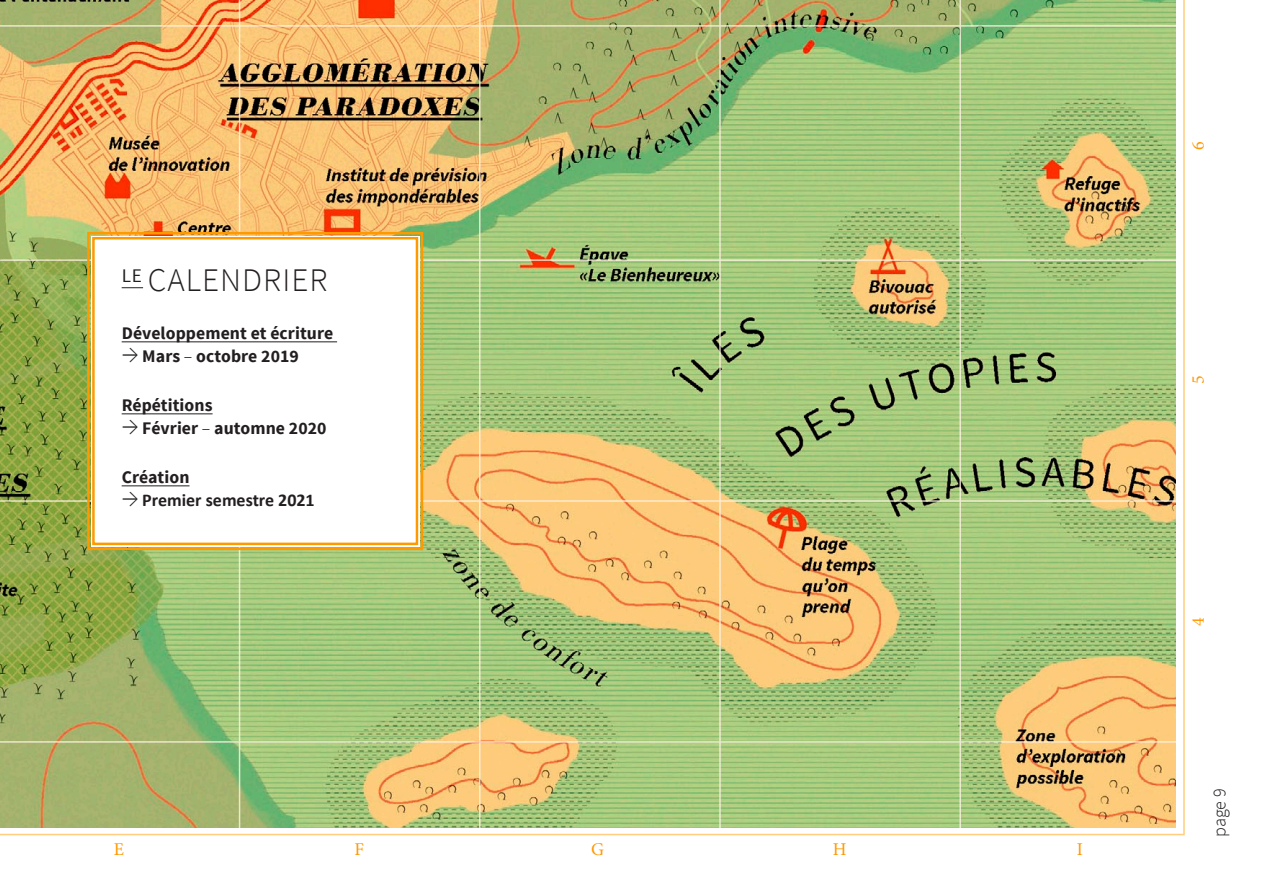
<style>
.page{position:relative;width:1263px;height:893px;background:#fff}
.page>*{position:absolute;margin:0;border:0;box-sizing:border-box;transform-origin:0 0}
.t1{font:300 33px "Source Sans Pro";letter-spacing:.03em;color:#231f20}
.t2{font:700 18px "Calibri";color:#231f20}
.t3{font:18px "Minion Pro";color:#f90}
.t4{font:300 18px "Source Sans Pro";color:#231f20}
.t5{font:700 17.7px "Source Sans Pro";letter-spacing:.005em;color:#231f20}
.s1{font-weight:300;font-size:27px}
.s2{font-weight:300}
.s3{font-family:"Source Sans Pro";font-weight:300;font-size:27px}
</style>
<div class="page">
<img style="left:0;top:0;width:1176px;height:827px">
<hr style="left:0;top:834px;width:1184px;height:1px;background:#ffcc80">
<hr style="left:1183px;top:0;width:2px;height:835px;background:#ffcc80">
<svg style="left:86px;top:231px;width:338px;height:320px"></svg>
<div style="left:92px;top:237px;width:326px;height:308px;border:2px solid #f90"></div>
<h1 class="t1" style="left:122px;top:260px;width:208px"><sup>LE</sup> CALENDRIER</h1>
<p class="t5" style="left:122px;top:322px;width:213px">Développement et écriture</p>
<p class="t5" style="left:122px;top:345px;width:179px"><span class="s1">→</span> Mars <span class="s2">–</span> octobre 2019</p>
<p class="t5" style="left:122px;top:394px;width:92px">Répétitions</p>
<p class="t5" style="left:122px;top:417px;width:206px"><span class="s1">→</span> Février <span class="s2">–</span> automne 2020</p>
<p class="t5" style="left:122px;top:466px;width:69px">Création</p>
<p class="t2" style="left:122px;top:487px;width:195px"><span class="s3">→</span> Premier semestre 2021</p>
<p class="t3" style="left:114px;top:837px;width:12px">E</p>
<p class="t3" style="left:355px;top:837px;width:11px">F</p>
<p class="t3" style="left:591px;top:837px;width:14px">G</p>
<p class="t3" style="left:833px;top:837px;width:15px">H</p>
<p class="t3" style="left:1077px;top:837px;width:8px">I</p>
<p class="t3" style="left:1186px;top:150px;width:10px;rotate:-90deg">6</p>
<p class="t3" style="left:1186px;top:384px;width:10px;rotate:-90deg">5</p>
<p class="t3" style="left:1186px;top:626px;width:10px;rotate:-90deg">4</p>
<p class="t4" style="left:1209px;top:837px;width:49px;rotate:-90deg">PAGE 9</p>
</div>
